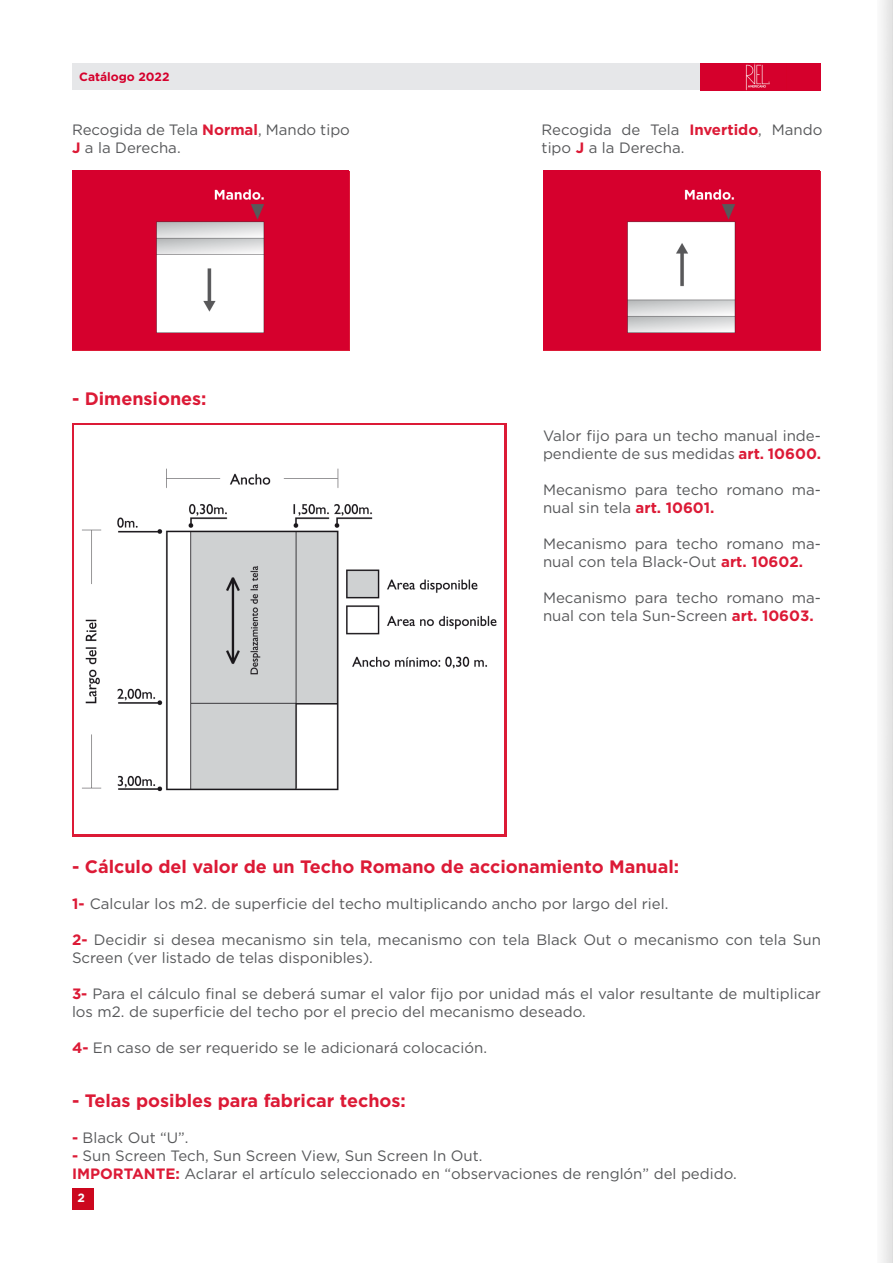
<style>
.page{position:relative;width:893px;height:1263px;background:#fff}
.page>*{position:absolute;margin:0;border:0;box-sizing:border-box;transform-origin:0 0}
.t1{font:700 18px "Gotham";color:#dc1a36}
.t2{font:15px/18px "Gotham";color:#57585a}
.t3{font:700 12px "Gotham";color:#d5002c}
.t4{font:700 12px "Gotham";color:#f9fcfe}
.s1{font-weight:700;color:#dc1a36}
</style>
<div class="page">
<div style="left:72px;top:1188px;width:22px;height:22px;background:#cc071e"></div>
<div style="left:700px;top:63px;width:121px;height:27px;background:#d5002c"></div>
<img style="left:745px;top:63px;width:25px;height:27px">
<div style="left:72px;top:63px;width:628px;height:27px;background:#e6e7e9"></div>
<img style="left:72px;top:171px;width:276px;height:179px">
<img style="left:543px;top:171px;width:276px;height:179px">
<div style="left:72px;top:423px;width:435px;height:414px;background:#dc1a36"></div>
<img style="left:74px;top:425px;width:430px;height:408px">
<p class="t3" style="left:79px;top:70px;width:92px">Catálogo 2022</p>
<p class="t2" style="left:72px;top:120px;width:279px">Recogida de Tela <span class="s1">Normal</span>, Mando tipo<br><span class="s1">J</span> a la Derecha.</p>
<p class="t2" style="left:542px;top:120px;width:282px">Recogida de Tela <span class="s1">Invertido</span>, Mando tipo <span class="s1">J</span> a la Derecha.</p>
<p class="t1" style="left:72px;top:388px;width:136px">- Dimensiones:</p>
<p class="t2" style="left:543px;top:426px;width:279px">Valor fijo para un techo manual inde&shy;pendiente de sus medidas <span class="s1">art. 10600.</span></p>
<p class="t2" style="left:543px;top:480px;width:279px">Mecanismo para techo romano ma&shy;nual sin tela <span class="s1">art. 10601.</span></p>
<p class="t2" style="left:543px;top:534px;width:279px">Mecanismo para techo romano ma&shy;nual con tela Black-Out <span class="s1">art. 10602.</span></p>
<p class="t2" style="left:543px;top:588px;width:279px">Mecanismo para techo romano ma&shy;nual con tela Sun-Screen <span class="s1">art. 10603.</span></p>
<p class="t1" style="left:72px;top:856px;width:609px">- Cálculo del valor de un Techo Romano de accionamiento Manual:</p>
<p class="t2" style="left:72px;top:894px;width:598px"><span class="s1">1-</span> Calcular los m2. de superficie del techo multiplicando ancho por largo del riel.</p>
<p class="t2" style="left:72px;top:930px;width:750px"><span class="s1">2-</span> Decidir si desea mecanismo sin tela, mecanismo con tela Black Out o mecanismo con tela Sun<br>Screen (ver listado de telas disponibles).</p>
<p class="t2" style="left:72px;top:984px;width:750px"><span class="s1">3-</span> Para el cálculo final se deberá sumar el valor fijo por unidad más el valor resultante de multiplicar los m2. de superficie del techo por el precio del mecanismo deseado.</p>
<p class="t2" style="left:72px;top:1038px;width:416px"><span class="s1">4-</span> En caso de ser requerido se le adicionará colocación.</p>
<p class="t1" style="left:72px;top:1090px;width:335px">- Telas posibles para fabricar techos:</p>
<p class="t2" style="left:72px;top:1128px;width:118px"><span class="s1">-</span> Black Out “U”.</p>
<p class="t2" style="left:72px;top:1146px;width:412px"><span class="s1">-</span> Sun Screen Tech, Sun Screen View, Sun Screen In Out.</p>
<p class="t2" style="left:72px;top:1164px;width:666px"><span class="s1">IMPORTANTE:</span> Aclarar el artículo seleccionado en “observaciones de renglón” del pedido.</p>
<p class="t4" style="left:78px;top:1191px;width:9px">2</p>
</div>
